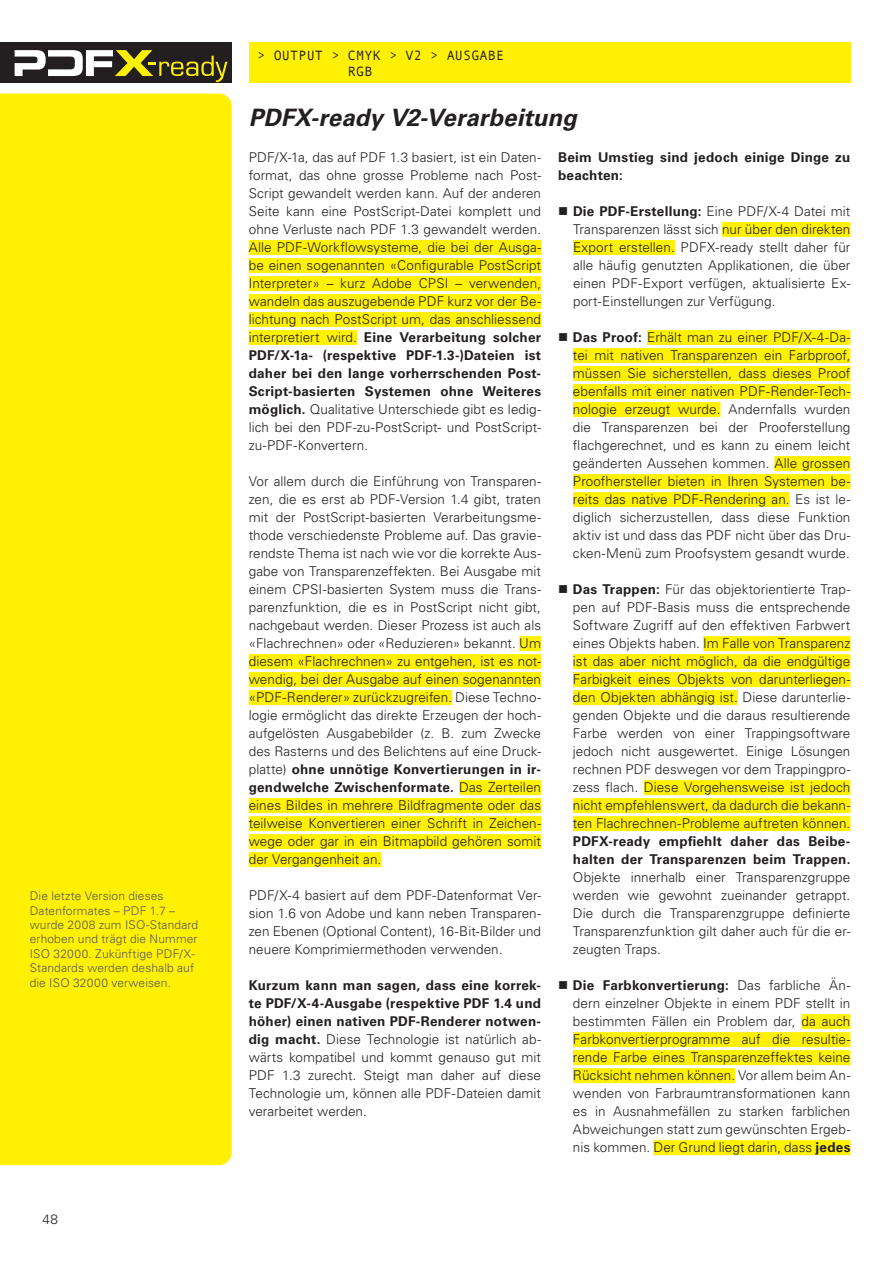
<style>
.page{position:relative;width:893px;height:1263px;background:#fff}
.page>*{position:absolute;margin:0;border:0;box-sizing:border-box;transform-origin:0 0}
.t1{font:italic 700 24px "Univers LT Std";color:#231f20}
.t2{font:300 13.5px/18px "Univers LT Std";letter-spacing:.005em;color:#231f20;text-align:justify}
.t3{font:700 13.5px/18px "Univers LT Std";letter-spacing:.02em;color:#231f20}
.t4{font:13.5px/16.2px "Andale Mono";letter-spacing:.01em;color:#231f20}
.t5{font:300 12px/14.4px "Univers LT Std";letter-spacing:.01em;color:#57585a}
.s1{font-weight:700}
</style>
<div class="page">
<div style="left:0;top:94px;width:232px;height:1071px;background:#fff101"></div>
<div style="left:0;top:43px;width:232px;height:40px;background:#231f20"></div>
<svg style="left:15px;top:50px;width:212px;height:32px"></svg>
<div style="left:249px;top:43px;width:601px;height:40px;background:#fff101"></div>
<div style="left:249px;top:240px;width:292px;height:15px;background:#fff101"></div>
<div style="left:249px;top:258px;width:292px;height:15px;background:#fff101"></div>
<div style="left:249px;top:276px;width:292px;height:15px;background:#fff101"></div>
<div style="left:249px;top:294px;width:292px;height:15px;background:#fff101"></div>
<div style="left:249px;top:312px;width:292px;height:15px;background:#fff101"></div>
<div style="left:249px;top:330px;width:108px;height:15px;background:#fff101"></div>
<div style="left:519px;top:636px;width:22px;height:15px;background:#fff101"></div>
<div style="left:249px;top:654px;width:292px;height:15px;background:#fff101"></div>
<div style="left:249px;top:672px;width:292px;height:15px;background:#fff101"></div>
<div style="left:249px;top:690px;width:203px;height:15px;background:#fff101"></div>
<div style="left:459px;top:780px;width:82px;height:15px;background:#fff101"></div>
<div style="left:249px;top:798px;width:292px;height:15px;background:#fff101"></div>
<div style="left:249px;top:816px;width:292px;height:15px;background:#fff101"></div>
<div style="left:249px;top:834px;width:292px;height:15px;background:#fff101"></div>
<div style="left:249px;top:852px;width:132px;height:15px;background:#fff101"></div>
<div style="left:722px;top:222px;width:128px;height:15px;background:#fff101"></div>
<div style="left:573px;top:240px;width:102px;height:15px;background:#fff101"></div>
<div style="left:647px;top:330px;width:203px;height:15px;background:#fff101"></div>
<div style="left:573px;top:348px;width:277px;height:15px;background:#fff101"></div>
<div style="left:573px;top:366px;width:277px;height:15px;background:#fff101"></div>
<div style="left:573px;top:384px;width:277px;height:15px;background:#fff101"></div>
<div style="left:573px;top:402px;width:147px;height:15px;background:#fff101"></div>
<div style="left:774px;top:456px;width:76px;height:15px;background:#fff101"></div>
<div style="left:573px;top:474px;width:277px;height:15px;background:#fff101"></div>
<div style="left:573px;top:492px;width:217px;height:15px;background:#fff101"></div>
<div style="left:703px;top:636px;width:147px;height:15px;background:#fff101"></div>
<div style="left:573px;top:654px;width:277px;height:15px;background:#fff101"></div>
<div style="left:573px;top:672px;width:277px;height:15px;background:#fff101"></div>
<div style="left:573px;top:690px;width:165px;height:15px;background:#fff101"></div>
<div style="left:644px;top:780px;width:206px;height:15px;background:#fff101"></div>
<div style="left:573px;top:798px;width:277px;height:15px;background:#fff101"></div>
<div style="left:573px;top:816px;width:277px;height:15px;background:#fff101"></div>
<div style="left:801px;top:1014px;width:49px;height:15px;background:#fff101"></div>
<div style="left:573px;top:1032px;width:277px;height:15px;background:#fff101"></div>
<div style="left:573px;top:1050px;width:277px;height:15px;background:#fff101"></div>
<div style="left:573px;top:1068px;width:162px;height:15px;background:#fff101"></div>
<div style="left:653px;top:1140px;width:197px;height:15px;background:#fff101"></div>
<p class="t5" style="left:30px;top:889px;width:170px">Die letzte Version dieses<br>Datenformates – PDF 1.7 – wurde 2008 zum ISO-Standard erhoben und trägt die Nummer<br>ISO 32000. Zukünftige PDF/X-<br>Standards werden deshalb auf die ISO 32000 verweisen.</p>
<p class="t2" style="left:43px;top:1210px;width:17px">48</p>
<p class="t4" style="left:348px;top:46px;width:158px;text-indent:-91px">&gt; OUTPUT &gt; CMYK &gt; V2 &gt; AUSGABE<br>RGB</p>
<h1 class="t1" style="left:249px;top:103px;width:330px">PDFX-ready V2-Verarbeitung</h1>
<p class="t3" style="left:558px;top:148px;width:294px">Beim Umstieg sind jedoch einige Dinge zu beachten:</p>
<p class="t2" style="left:573px;top:202px;width:279px;text-indent:-15px">■ <span class="s1">Die PDF-Erstellung:</span> Eine PDF/X-4 Datei mit Transparenzen lässt sich nur über den direkten Export erstellen. PDFX-ready stellt daher für alle häufig genutzten Applikationen, die über einen PDF-Export verfügen, aktualisierte Ex&shy;port-Einstellungen zur Verfügung.</p>
<p class="t2" style="left:573px;top:328px;width:279px;text-indent:-15px">■ <span class="s1">Das Proof:</span> Erhält man zu einer PDF/X-4-Da&shy;tei mit nativen Transparenzen ein Farbproof, müssen Sie sicherstellen, dass dieses Proof ebenfalls mit einer nativen PDF-Render-Tech&shy;nologie erzeugt wurde. Andernfalls wurden die Transparenzen bei der Prooferstellung flachgerechnet, und es kann zu einem leicht geänderten Aussehen kommen. Alle grossen Proofhersteller bieten in Ihren Systemen be&shy;reits das native PDF-Rendering an. Es ist le&shy;diglich sicherzustellen, dass diese Funktion aktiv ist und dass das PDF nicht über das Dru&shy;cken-Menü zum Proofsystem gesandt wurde.</p>
<p class="t2" style="left:573px;top:580px;width:279px;text-indent:-15px">■ <span class="s1">Das Trappen:</span> Für das objektorientierte Trap&shy;pen auf PDF-Basis muss die entsprechende Software Zugriff auf den effektiven Farbwert eines Objekts haben. Im Falle von Transparenz ist das aber nicht möglich, da die endgültige Farbigkeit eines Objekts von darunterliegen&shy;den Objekten abhängig ist. Diese darunterlie&shy;genden Objekte und die daraus resultierende Farbe werden von einer Trappingsoftware jedoch nicht ausgewertet. Einige Lösungen rechnen PDF deswegen vor dem Trappingpro&shy;zess flach. Diese Vorgehensweise ist jedoch nicht empfehlenswert, da dadurch die bekann&shy;ten Flachrechnen-Probleme auftreten können.</p>
<p class="t3" style="left:573px;top:832px;width:279px">PDFX-ready empfiehlt daher das Beibe&shy;halten der Transparenzen beim Trappen.</p>
<p class="t2" style="left:573px;top:868px;width:279px">Objekte innerhalb einer Transparenzgruppe werden wie gewohnt zueinander getrappt.<br>Die durch die Transparenzgruppe definierte Transparenzfunktion gilt daher auch für die er&shy;zeugten Traps.</p>
<p class="t2" style="left:573px;top:976px;width:279px;text-indent:-15px">■ <span class="s1">Die Farbkonvertierung:</span> Das farbliche Än&shy;dern einzelner Objekte in einem PDF stellt in bestimmten Fällen ein Problem dar, da auch Farbkonvertierprogramme auf die resultie&shy;rende Farbe eines Transparenzeffektes keine Rücksicht nehmen können. Vor allem beim An&shy;wenden von Farbraumtransformationen kann es in Ausnahmefällen zu starken farblichen Abweichungen statt zum gewünschten Ergeb&shy;nis kommen. Der Grund liegt darin, dass <span class="s1">jedes</span></p>
<p class="t2" style="left:249px;top:148px;width:294px">PDF/X-1a, das auf PDF 1.3 basiert, ist ein Daten&shy;format, das ohne grosse Probleme nach Post-Script gewandelt werden kann. Auf der anderen Seite kann eine PostScript-Datei komplett und ohne Verluste nach PDF 1.3 gewandelt werden.<br>Alle PDF-Workflowsysteme, die bei der Ausga&shy;be einen sogenannten «Configurable PostScript Interpreter» – kurz Adobe CPSI – verwenden, wandeln das auszugebende PDF kurz vor der Be&shy;lichtung nach PostScript um, das anschliessend interpretiert wird. <span class="s1">Eine Verarbeitung solcher PDF/X-1a- (respektive PDF-1.3-)Dateien ist daher bei den lange vorherrschenden Post-Script-basierten Systemen ohne Weiteres möglich.</span> Qualitative Unterschiede gibt es ledig&shy;lich bei den PDF-zu-PostScript- und PostScript&shy;zu-PDF-Konvertern.</p>
<p class="t2" style="left:249px;top:472px;width:294px">Vor allem durch die Einführung von Transparen&shy;zen, die es erst ab PDF-Version 1.4 gibt, traten mit der PostScript-basierten Verarbeitungsme&shy;thode verschiedenste Probleme auf. Das gravie&shy;rendste Thema ist nach wie vor die korrekte Aus&shy;gabe von Transparenzeffekten. Bei Ausgabe mit einem CPSI-basierten System muss die Trans&shy;parenzfunktion, die es in PostScript nicht gibt, nachgebaut werden. Dieser Prozess ist auch als «Flachrechnen» oder «Reduzieren» bekannt. Um diesem «Flachrechnen» zu entgehen, ist es not&shy;wendig, bei der Ausgabe auf einen sogenannten «PDF-Renderer» zurückzugreifen. Diese Techno&shy;logie ermöglicht das direkte Erzeugen der hoch&shy;aufgelösten Ausgabebilder (z. B. zum Zwecke des Rasterns und des Belichtens auf eine Druck&shy;platte) <span class="s1">ohne unnötige Konvertierungen in ir&shy;gendwelche Zwischenformate.</span> Das Zerteilen eines Bildes in mehrere Bildfragmente oder das teilweise Konvertieren einer Schrift in Zeichen&shy;wege oder gar in ein Bitmapbild gehören somit der Vergangenheit an.</p>
<p class="t2" style="left:249px;top:886px;width:294px">PDF/X-4 basiert auf dem PDF-Datenformat Ver&shy;sion 1.6 von Adobe und kann neben Transparen&shy;zen Ebenen (Optional Content), 16-Bit-Bilder und neuere Komprimiermethoden verwenden.</p>
<p class="t2" style="left:249px;top:976px;width:294px"><span class="s1">Kurzum kann man sagen, dass eine korrek&shy;te PDF/X-4-Ausgabe (respektive PDF 1.4 und höher) einen nativen PDF-Renderer notwen&shy;dig macht.</span> Diese Technologie ist natürlich ab&shy;wärts kompatibel und kommt genauso gut mit PDF 1.3 zurecht. Steigt man daher auf diese Technologie um, können alle PDF-Dateien damit verarbeitet werden.</p>
</div>
